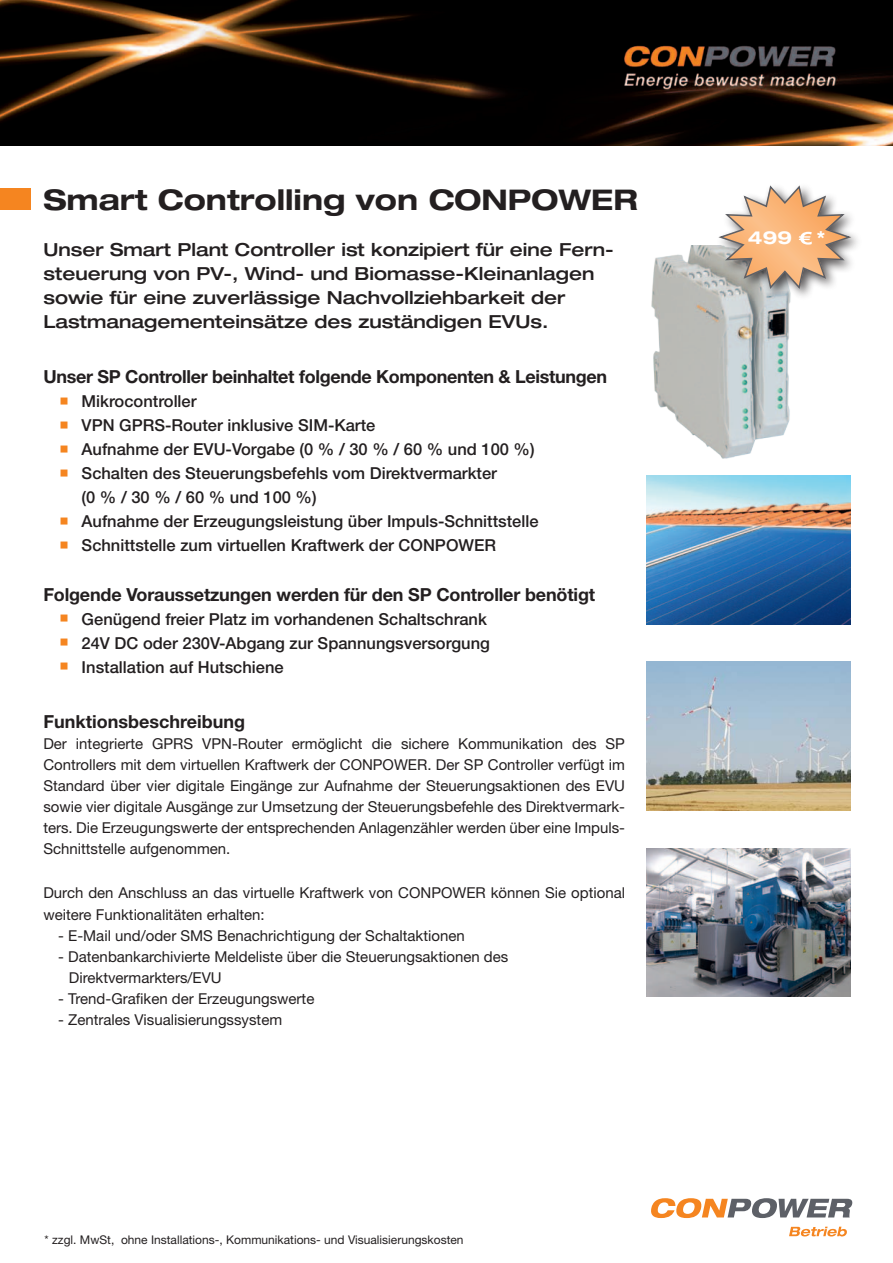
<style>
.page{position:relative;width:893px;height:1263px;background:#fff}
.page>*{position:absolute;margin:0;border:0;box-sizing:border-box;transform-origin:0 0}
.t1{font:700 expanded 28.5px "Helvetica Neue";color:#231f20}
.t2{font:500 expanded 18px/24px "Helvetica Neue";color:#231f20}
.t3{font:700 18px "Helvetica Neue";letter-spacing:-.01em;color:#231f20}
.t4{font:700 expanded 18px "Helvetica Neue";color:#fff}
.t5{font:500 16.5px/24px "Helvetica Neue";color:#231f20}
.t6{font:15px/21px "Helvetica Neue";color:#231f20;text-align:justify}
.t7{font:12px "Helvetica Neue";color:#231f20}
</style>
<div class="page">
<img style="left:651px;top:246px;width:140px;height:213px">
<img style="left:0;top:0;width:893px;height:146px">
<div style="left:0;top:189px;width:31px;height:21px;background:#f58520"></div>
<img style="left:647px;top:476px;width:203px;height:148px">
<img style="left:647px;top:662px;width:203px;height:149px">
<img style="left:647px;top:848px;width:203px;height:149px">
<svg style="left:789px;top:1227px;width:58px;height:9px"></svg>
<svg style="left:651px;top:1198px;width:202px;height:20px"></svg>
<div style="left:715px;top:182px;width:148px;height:119px;background:#231f20;opacity:.75"></div>
<svg style="left:716px;top:184px;width:138px;height:107px"></svg>
<p class="t1" style="left:43px;top:181px;width:596px">Smart Controlling von CONPOWER</p>
<p class="t2" style="left:43px;top:238px;width:572px">Unser Smart Plant Controller ist konzipiert für eine Fern&shy;steuerung von PV-, Wind- und Biomasse-Kleinanlagen sowie für eine zuverlässige Nachvollziehbarkeit der Lastmanagementeinsätze des zuständigen EVUs.</p>
<p class="t3" style="left:43px;top:366px;width:565px">Unser SP Controller beinhaltet folgende Komponenten &amp; Leistungen</p>
<p class="t5" style="left:82px;top:389px;width:116px">Mikrocontroller</p>
<p class="t5" style="left:82px;top:413px;width:295px">VPN GPRS-Router inklusive SIM-Karte</p>
<p class="t5" style="left:82px;top:437px;width:455px">Aufnahme der EVU-Vorgabe (0 % / 30 % / 60 % und 100 %)</p>
<p class="t5" style="left:82px;top:461px;width:417px">Schalten des Steuerungsbefehls vom Direktvermarkter (0 % / 30 % / 60 % und 100 %)</p>
<p class="t5" style="left:82px;top:509px;width:458px">Aufnahme der Erzeugungsleistung über Impuls-Schnittstelle</p>
<p class="t5" style="left:82px;top:533px;width:416px">Schnittstelle zum virtuellen Kraftwerk der CONPOWER</p>
<p class="t3" style="left:43px;top:583px;width:553px">Folgende Voraussetzungen werden für den SP Controller benötigt</p>
<p class="t5" style="left:82px;top:607px;width:407px">Genügend freier Platz im vorhandenen Schaltschrank</p>
<p class="t5" style="left:82px;top:631px;width:410px">24V DC oder 230V-Abgang zur Spannungsversorgung</p>
<p class="t5" style="left:82px;top:655px;width:204px">Installation auf Hutschiene</p>
<p class="t3" style="left:43px;top:711px;width:203px">Funktionsbeschreibung</p>
<p class="t6" style="left:43px;top:733px;width:583px">Der integrierte GPRS VPN-Router ermöglicht die sichere Kommunikation des SP Controllers mit dem virtuellen Kraftwerk der CONPOWER. Der SP Controller verfügt im Standard über vier digitale Eingänge zur Aufnahme der Steuerungsaktionen des EVU sowie vier digitale Ausgänge zur Umsetzung der Steuerungsbefehle des Direktvermark&shy;ters. Die Erzeugungswerte der entsprechenden Anlagenzähler werden über eine Impuls-Schnittstelle aufgenommen.</p>
<p class="t6" style="left:43px;top:881px;width:583px;line-height:22.5px">Durch den Anschluss an das virtuelle Kraftwerk von CONPOWER können Sie optional weitere Funktionalitäten erhalten:</p>
<p class="t6" style="left:58px;top:925px;width:408px">- E-Mail und/oder SMS Benachrichtigung der Schaltaktionen</p>
<p class="t6" style="left:58px;top:946px;width:452px">- Datenbankarchivierte Meldeliste über die Steuerungsaktionen des</p>
<p class="t6" style="left:69px;top:967px;width:154px">Direktvermarkters/EVU</p>
<p class="t6" style="left:58px;top:988px;width:258px">- Trend-Grafiken der Erzeugungswerte</p>
<p class="t6" style="left:58px;top:1009px;width:225px">- Zentrales Visualisierungssystem</p>
<p class="t7" style="left:45px;top:1233px;width:420px">* zzgl. MwSt, ohne Installations-, Kommunikations- und Visualisierungskosten</p>
<p class="t4" style="left:748px;top:227px;width:46px">499</p>
<p class="t4" style="left:817px;top:227px;width:10px">*</p>
</div>
